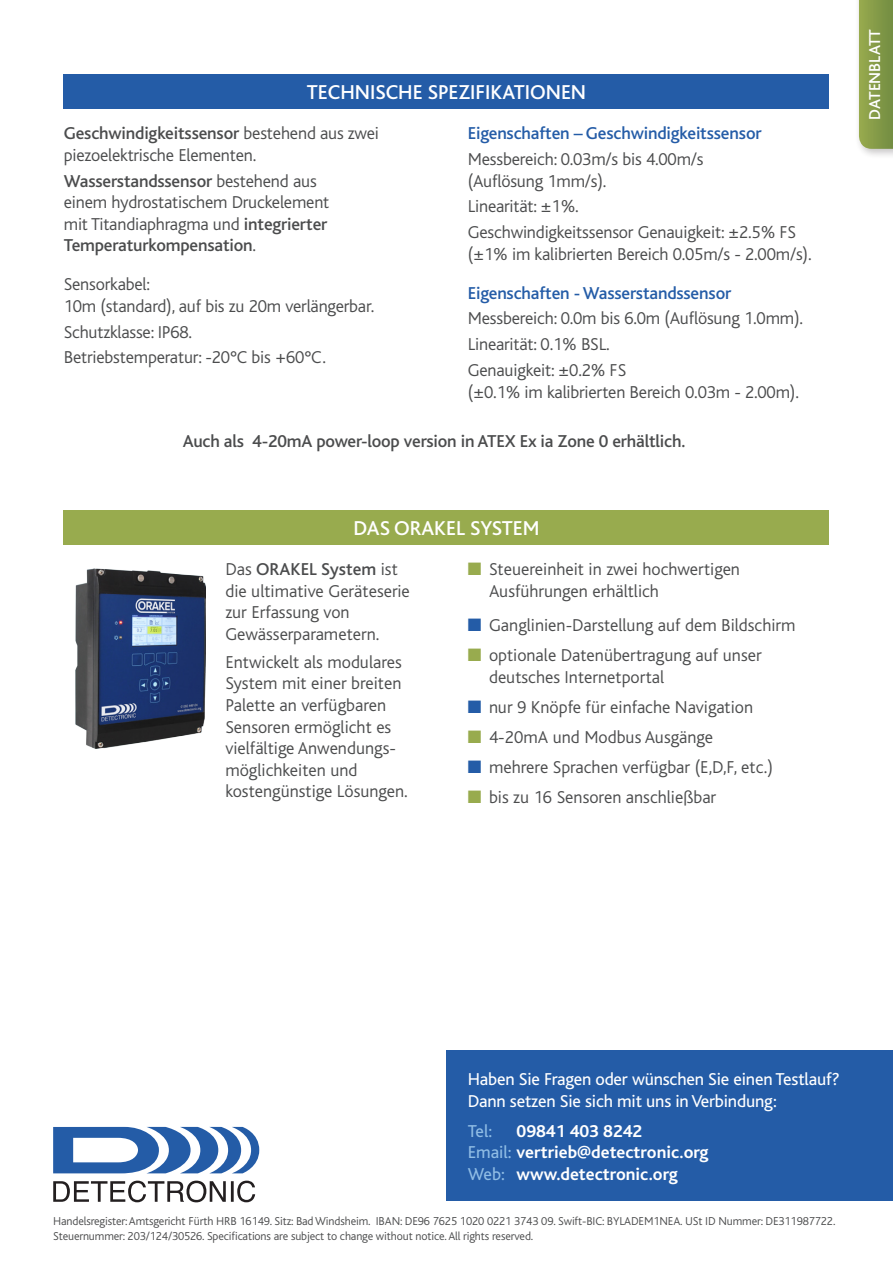
<style>
.page{position:relative;width:893px;height:1263px;background:#fff}
.page>*{position:absolute;margin:0;border:0;box-sizing:border-box;transform-origin:0 0}
.detect_copycopy{font:500 21px "Bliss";color:#fff}
.detect_copycopy-2{font:300 18px/21.6px "Bliss";color:#4b4c4d}
.detect_copycopy-3{font:18px/21.6px "Bliss";letter-spacing:-.01em;color:#fff}
.detect_copycopy-4{font:500 18px "Bliss";letter-spacing:-.01em;color:#245ca7}
.detect_copycopy-5{font:700 18px/21.6px "Bliss";color:#fff}
.detect_copycopy-6{font:500 18px "Bliss";letter-spacing:-.01em;color:#4b4c4d}
.detect_copycopy-7{font:18px "Bliss";color:#90bde5}
.detect_copycopy-8{font:500 16.5px "Bliss";color:#fff}
.detect_copycopy-9{font:300 12px/14.4px "Bliss";letter-spacing:-.01em;color:#4b4c4d}
.s1{font-weight:500}
.s2{color:#98ab4e}
.s3{color:#245ca7}
.s4{font-weight:400;color:#90bde5}
</style>
<div class="page">
<div style="left:855px;top:0;width:38px;height:159px;background:#231f20;opacity:.25"></div>
<svg style="left:859px;top:0;width:34px;height:149px;background:#859b49"></svg>
<div style="left:64px;top:74px;width:765px;height:34px;background:#245ca7"></div>
<div style="left:64px;top:510px;width:765px;height:34px;background:#98ab4e"></div>
<img style="left:75px;top:569px;width:130px;height:180px">
<svg style="left:53px;top:1127px;width:206px;height:46px"></svg>
<svg style="left:53px;top:1180px;width:202px;height:22px"></svg>
<div style="left:446px;top:1049px;width:447px;height:151px;background:#245ca7"></div>
<p class="detect_copycopy" style="left:307px;top:81px;width:281px">TECHNISCHE SPEZIFIKATIONEN</p>
<p class="detect_copycopy-2" style="left:64px;top:123px;width:317px"><span class="s1">Geschwindigkeitssensor</span> bestehend aus zwei piezoelektrische Elementen.</p>
<p class="detect_copycopy-2" style="left:64px;top:170px;width:267px"><span class="s1">Wasserstandssensor</span> bestehend aus einem hydrostatischem Druckelement mit Titandiaphragma und <span class="s1">integrierter Temperaturkompensation</span>.</p>
<p class="detect_copycopy-2" style="left:64px;top:274px;width:312px">Sensorkabel:<br>10m (standard), auf bis zu 20m verlängerbar.</p>
<p class="detect_copycopy-2" style="left:64px;top:321px;width:130px">Schutzklasse: IP68.</p>
<p class="detect_copycopy-2" style="left:64px;top:347px;width:264px">Betriebstemperatur: -20°C bis +60°C.</p>
<p class="detect_copycopy-4" style="left:468px;top:124px;width:295px">Eigenschaften – Geschwindigkeitssensor</p>
<p class="detect_copycopy-2" style="left:468px;top:149px;width:237px">Messbereich: 0.03m/s bis 4.00m/s (Auflösung 1mm/s).</p>
<p class="detect_copycopy-2" style="left:468px;top:196px;width:113px">Linearität: ±1%.</p>
<p class="detect_copycopy-2" style="left:468px;top:222px;width:345px">Geschwindigkeitssensor Genauigkeit: ±2.5% FS (±1% im kalibrierten Bereich 0.05m/s - 2.00m/s).</p>
<p class="detect_copycopy-4" style="left:468px;top:283px;width:265px">Eigenschaften - Wasserstandssensor</p>
<p class="detect_copycopy-2" style="left:468px;top:308px;width:337px">Messbereich: 0.0m bis 6.0m (Auflösung 1.0mm).</p>
<p class="detect_copycopy-2" style="left:468px;top:334px;width:143px">Linearität: 0.1% BSL.</p>
<p class="detect_copycopy-2" style="left:468px;top:360px;width:333px">Genauigkeit: ±0.2% FS<br>(±0.1% im kalibrierten Bereich 0.03m - 2.00m).</p>
<p class="detect_copycopy-6" style="left:183px;top:431px;width:504px">Auch als 4-20mA power-loop version in ATEX Ex ia Zone 0 erhältlich.</p>
<p class="detect_copycopy" style="left:353px;top:517px;width:188px">DAS ORAKEL SYSTEM</p>
<p class="detect_copycopy-2" style="left:489px;top:559px;width:253px;text-indent:-21px"><span class="s2">■</span> Steuereinheit in zwei hochwertigen<br>Ausführungen erhältlich</p>
<p class="detect_copycopy-2" style="left:468px;top:615px;width:329px"><span class="s3">■</span> Ganglinien-Darstellung auf dem Bildschirm</p>
<p class="detect_copycopy-2" style="left:489px;top:645px;width:274px;text-indent:-21px"><span class="s2">■</span> optionale Datenübertragung auf unser deutsches Internetportal</p>
<p class="detect_copycopy-2" style="left:468px;top:696px;width:287px"><span class="s3">■</span> nur 9 Knöpfe für einfache Navigation</p>
<p class="detect_copycopy-2" style="left:468px;top:726px;width:247px"><span class="s2">■</span> 4-20mA und Modbus Ausgänge</p>
<p class="detect_copycopy-2" style="left:468px;top:757px;width:307px"><span class="s3">■</span> mehrere Sprachen verfügbar (E,D,F, etc.)</p>
<p class="detect_copycopy-2" style="left:468px;top:787px;width:250px"><span class="s2">■</span> bis zu 16 Sensoren anschließbar</p>
<p class="detect_copycopy-2" style="left:225px;top:559px;width:186px">Das <span class="s1">ORAKEL System</span> ist die ultimative Geräteserie zur Erfassung von<br>Gewässerparametern.</p>
<p class="detect_copycopy-2" style="left:225px;top:651px;width:184px">Entwickelt als modulares<br>System mit einer breiten<br>Palette an verfügbaren<br>Sensoren ermöglicht es vielfältige Anwendungs&shy;möglichkeiten und kostengünstige Lösungen.</p>
<p class="detect_copycopy-8" style="left:866px;top:120px;width:92px;rotate:-90deg">DATENBLATT</p>
<p class="detect_copycopy-3" style="left:468px;top:1069px;width:374px">Haben Sie Fragen oder wünschen Sie einen Testlauf?<br>Dann setzen Sie sich mit uns in Verbindung:</p>
<p class="detect_copycopy-7" style="left:468px;top:1121px;width:26px">Tel:</p>
<p class="detect_copycopy-5" style="left:468px;top:1120px;width:242px;text-indent:49px">09841 403 8242<br><span class="s4">Email:</span> vertrieb@detectronic.org<br><span class="s4">Web:</span> www.detectronic.org</p>
<p class="detect_copycopy-9" style="left:53px;top:1214px;width:784px">Handelsregister: Amtsgericht Fürth HRB 16149. Sitz: Bad Windsheim. IBAN: DE96 7625 1020 0221 3743 09. Swift-BIC: BYLADEM1NEA. USt ID Nummer: DE311987722.<br>Steuernummer: 203/124/30526. Specifications are subject to change without notice. All rights reserved.</p>
</div>
